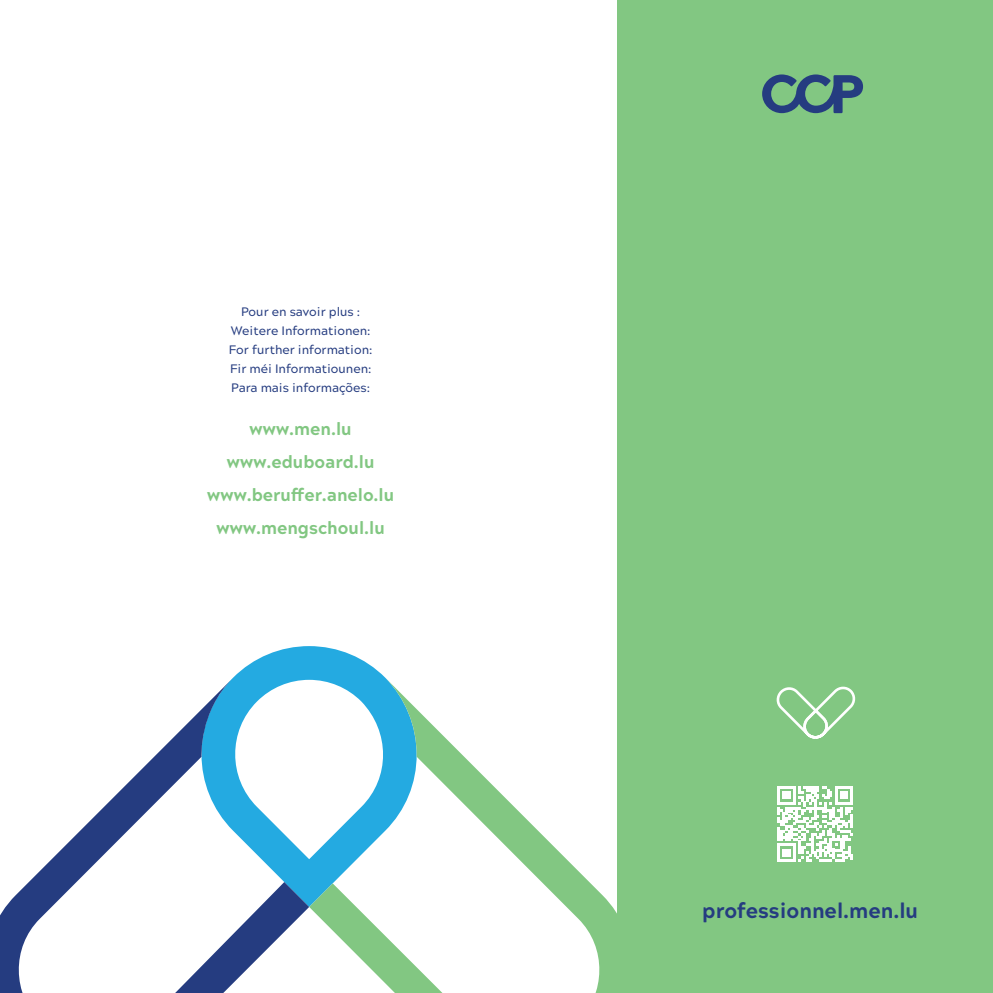
<style>
.page{position:relative;width:993px;height:993px;background:#fff}
.page>*{position:absolute;margin:0;border:0;box-sizing:border-box;transform-origin:0 0}
.t1{font:800 21px "Acherus Grotesque";color:#253c80}
.t2{font:800 17.5px "Acherus Grotesque";color:#82c782}
.t3{font:500 12.25px "Acherus Grotesque";color:#253c80}
</style>
<div class="page">
<div style="left:617px;top:0;width:375px;height:992px;background:#82c782"></div>
<svg style="left:776px;top:686px;width:80px;height:53px"></svg>
<svg style="left:777px;top:786px;width:75px;height:75px"></svg>
<svg style="left:235px;top:646px;width:150px;height:31px;fill:#24aae1"></svg>
<svg style="left:0;top:676px;width:309px;height:316px"></svg>
<svg style="left:309px;top:677px;width:308px;height:315px"></svg>
<svg style="left:762px;top:74px;width:100px;height:39px"></svg>
<p class="t3" style="left:241px;top:302px;width:120px">Pour en savoir plus :</p>
<p class="t3" style="left:231px;top:321px;width:141px">Weitere Informationen:</p>
<p class="t3" style="left:229px;top:339px;width:145px">For further information:</p>
<p class="t3" style="left:230px;top:358px;width:143px">Fir méi Informatiounen:</p>
<p class="t3" style="left:231px;top:377px;width:140px">Para mais informações:</p>
<p class="t2" style="left:249px;top:414px;width:104px">www.men.lu</p>
<p class="t2" style="left:227px;top:447px;width:149px">www.eduboard.lu</p>
<p class="t2" style="left:207px;top:480px;width:189px">www.beruffer.anelo.lu</p>
<p class="t2" style="left:216px;top:513px;width:170px">www.mengschoul.lu</p>
<p class="t1" style="left:702px;top:892px;width:217px">professionnel.men.lu</p>
</div>
